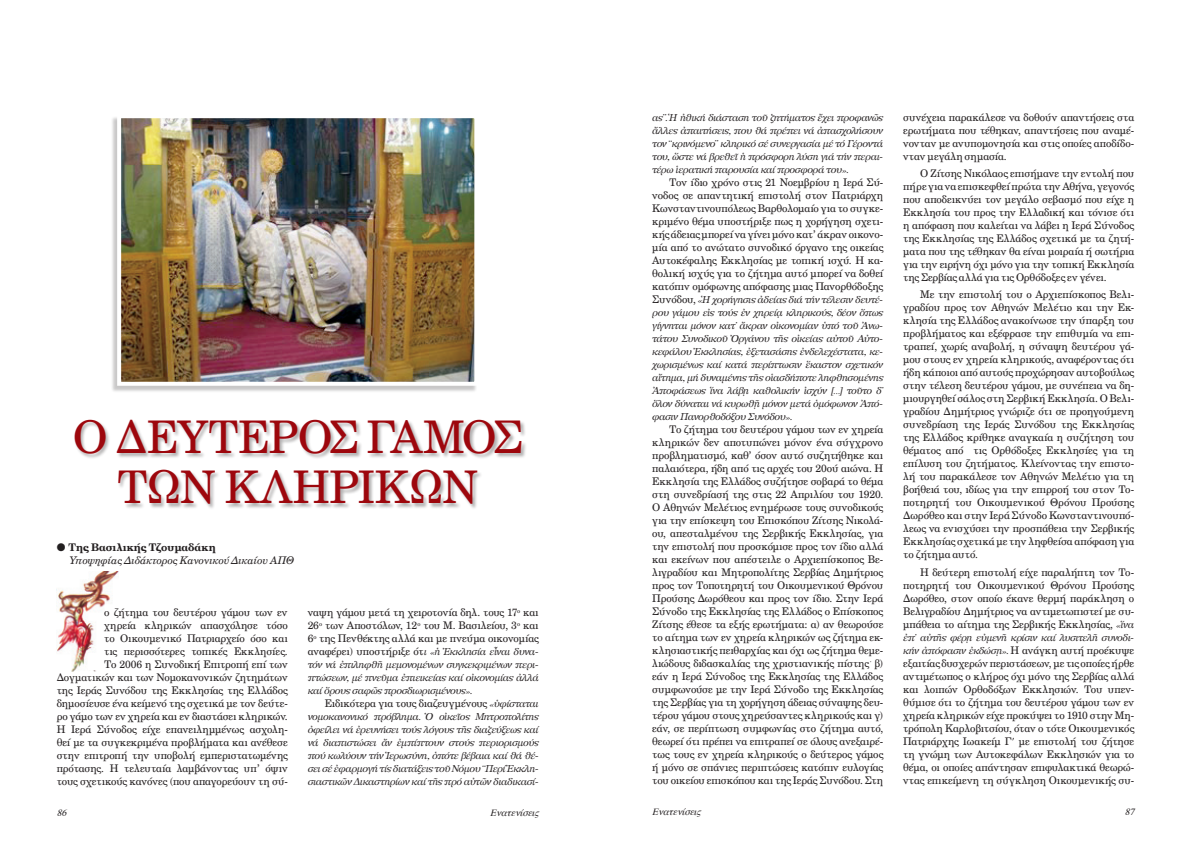
<style>
.page{position:relative;width:1191px;height:842px;background:#fff}
.page>*{position:absolute;margin:0;border:0;box-sizing:border-box;transform-origin:0 0}
.t1{font:45px/50px "UB Century";color:#9d070d}
.t2{font:10.5px/13px "UB Century";letter-spacing:-.01em;color:#231f20;text-align:justify}
.t3{font:10.5px "UB Century Italic";color:#231f20}
.t4{font:10.5px "UB Century Bold";letter-spacing:.005em;color:#231f20}
.t5{font:italic 9.5px/13px "Apollonia";letter-spacing:-.045em;color:#231f20;text-align:justify}
.t6{font:italic 9.5px "Times";color:#231f20}
.s1{font-family:"Apollonia";font-style:italic;font-size:9.5px}
.s2{font-family:"UB Century";font-style:normal;font-size:10.5px}
.s3{font-family:"UB Optima"}
</style>
<div class="page">
<img style="left:57px;top:572px;width:62px;height:99px">
<div style="left:74px;top:419px;width:527px;height:121px;background:#231f20;opacity:.35"></div>
<div style="left:110px;top:115px;width:371px;height:282px;background:#231f20;opacity:.25"></div>
<img style="left:122px;top:119px;width:351px;height:262px">
<div style="left:117px;top:114px;width:361px;height:272px;border:4px solid #fff"></div>
<div style="left:88px;top:654px;width:12px;height:16px;background:#fff"></div>
<h1 class="t1" style="left:117px;top:412px;width:326px;text-indent:-44px">Ο δεύτε ρος γάμος των κληρικών</h1>
<p class="t4" style="left:57px;top:541px;width:161px">● Της Βασιλικής Τζουμαδάκη</p>
<p class="t3" style="left:69px;top:554px;width:226px">Yποψηφίας Διδάκτορος Κανονικού Δικαίου ΑΠΘ</p>
<p class="t2" style="left:57px;top:606px;width:233px;text-align:right">ο ζήτημα του δευτέρου γάμου των εν<br>χηρεία κληρικών απασχόλησε τόσο<br>το Οικουμενικό Πατριαρχείο όσο και<br>τις περισσότερες τοπικές Εκκλησίες.<br>Το 2006 η Συνοδική Επιτροπή επί των Δογματικών και των Νομοκανονικών ζητημάτων της Ιεράς Συνόδου της Εκκλησίας της Ελλάδος δημοσίευσε ένα κείμενό της σχετικά με τον δεύτε&shy;ρο γάμο των εν χηρεία και εν διαστάσει κληρικών.<br>Η Ιερά Σύνοδος είχε επανειλημμένως ασχολη&shy;θεί με τα συγκεκριμένα προβλήματα και ανέθεσε στην επιτροπή την υποβολή εμπεριστατωμένης πρότασης. Η τελευταία λαμβάνοντας υπ’ όψιν τους σχετικούς κανόνες (που απαγορεύουν τη σύ-</p>
<p class="t2" style="left:308px;top:606px;width:233px">ναψη γάμου μετά τη χειροτονία δηλ. τους 17<sup>ο</sup> και 26<sup>ο</sup> των Αποστόλων, 12<sup>ο</sup> του Μ. Βασιλείου, 3<sup>ο</sup> και 6<sup>ο</sup> της Πενθέκτης αλλά και με πνεύμα οικονομίας αναφέρει) υποστήριξε ότ<span class="s1">ι «ἡ Ἐκκλησία εἶναι δυνα-</span></p>
<p class="t5" style="left:308px;top:659px;width:233px">τόν νά ἐπιληφθῆ μεμονομένων συγκεκριμένων περι&shy;πτώσεων, μέ πνεῦμα ἐπιεικείας καί οἰκονομίας ἀλλά καί ὅρους σαφῶς προσδιωρισμένους».</p>
<p class="t2" style="left:325px;top:697px;width:216px">Ειδικότερα για τους διαζευγμένους <span class="s1">«ὑφίσταται</span></p>
<p class="t5" style="left:308px;top:711px;width:233px">νομοκανονικό πρόβλημα. Ὁ οἰκεῖος Μητροπολίτης ὀφείλει νά ἐρευνήσει τούς λόγους τῆς διαζεύξεως καί νά διαπιστώσει ἄν ἐμπίπτουν στούς περιορισμούς πού κωλύουν τήν Ἱερωσύνη, ὁπότε βέβαια καί θά θέ&shy;σει σέ ἐφαρμογή τίς διατάξεις τοῦ Νόμου “Περί Ἐκκλη&shy;σιαστικῶν Δικαστηρίων καί τῆς πρό αὐτῶν διαδικασί-</p>
<p class="t5" style="left:652px;top:111px;width:233px">ας”. Ἡ ἠθική διάσταση τοῦ ζητήματος ἔχει προφανῶς ἄλλες ἀπαιτήσεις, που θά πρέπει νά ἀπασχολήσουν τον “κρινόμενο” κληρικό σέ συνεργασία μέ τό Γέροντά του, ὥστε νά βρεθεῖ ἡ πρόσφορη λύση γιά τήν περαι&shy;τέρω ἱερατική παρουσία καί προσφορά του».</p>
<p class="t2" style="left:652px;top:175px;width:233px;text-indent:17px">Τον ίδιο χρόνο στις 21 Νοεμβρίου η Ιερά Σύ&shy;νοδος σε απαντητική επιστολή στον Πατριάρχη Κωνσταντινουπόλεως Βαρθολομαίο για το συγκε&shy;κριμένο θέμα υποστήριξε πως η χορήγηση σχετι&shy;κής άδειας μπορεί να γίνει μόνο κατ’ άκραν οικονο&shy;μία από το ανώτατο συνοδικό όργανο της οικείας Αυτοκέφαλης Εκκλησίας με τοπική ισχύ. Η κα&shy;θολική ισχύς για το ζήτημα αυτό μπορεί να δοθεί κατόπιν ομόφωνης απόφασης μιας Πανορθόδοξης</p>
<p class="t5" style="left:652px;top:293px;width:233px"><span class="s2">Συνόδου,</span> «Ἡ χορήγησις ἀδείας διά τήν τέλεσιν δευτέ&shy;ρου γάμου εἰς τούς ἐν χηρείᾳ κληρικούς, δέον ὅπως γίγνηται μόνον κατ’ ἄκραν οἰκονομίαν ὑπό τοῦ Ἀνω&shy;τάτου Συνοδικοῦ Ὀργάνου τῆς οἰκείας αὐτοῦ Αὐτο&shy;κεφάλου Ἐκκλησίας, ἐξετασάσης ἐνδελεχέστατα, κε&shy;χωρισμένως καί κατά περίπτωσιν ἕκαστον σχετικόν αἴτημα, μή δυναμένης τῆς οἱασδήποτε ληφθησομένης Ἀποφάσεως ἵνα λάβῃ καθολικήν ἰσχύν […] τοῦτο δ’ ὅλον δύναται νά κυρωθῇ μόνον μετά ὁμόφωνον Ἀπό&shy;φασιν Πανορθοδόξου Συνόδου».</p>
<p class="t2" style="left:652px;top:422px;width:233px;text-indent:17px">Το ζήτημα του δευτέρου γάμου των εν χηρεία κληρικών δεν αποτυπώνει μόνον ένα σύγχρονο προβληματισμό, καθ’ όσον αυτό συζητήθηκε και παλαιότερα, ήδη από τις αρχές του 20ού αιώνα. Η Εκκλησία της Ελλάδος συζήτησε σοβαρά το θέμα στη συνεδρίασή της στις 22 Απριλίου του 1920.<br>Ο Αθηνών Μελέτιος ενημέρωσε τους συνοδικούς για την επίσκεψη του Επισκόπου Ζίτσης Νικολά&shy;ου, απεσταλμένου της Σερβικής Εκκλησίας, για την επιστολή που προσκόμισε προς τον ίδιο αλλά και εκείνων που απέστειλε ο Αρχιεπίσκοπος Βε&shy;λιγραδίου και Μητροπολίτης Σερβίας Δημήτριος προς τον Τοποτηρητή του Οικουμενικού Θρόνου Προύσης Δωρόθεου και προς τον ίδιο. Στην Ιερά Σύνοδο της Εκκλησίας της Ελλάδος ο Επίσκοπος Ζίτσης έθεσε τα εξής ερωτήματα: α) αν θεωρούσε το αίτημα των εν χηρεία κληρικών ως ζήτημα εκ&shy;κλησιαστικής πειθαρχίας και όχι ως ζήτημα θεμε&shy;λιώδους διδασκαλίας της χριστιανικής πίστης<span class="s1">˙</span> β) εάν η Ιερά Σύνοδος της Εκκλησίας της Ελλάδος συμφωνούσε με την Ιερά Σύνοδο της Εκκλησίας της Σερβίας για τη χορήγηση άδειας σύναψης δευ&shy;τέρου γάμου στους χηρεύσαντες κληρικούς και γ) εάν, σε περίπτωση συμφωνίας στο ζήτημα αυτό, θεωρεί ότι πρέπει να επιτραπεί σε όλους ανεξαιρέ&shy;τως τους εν χηρεία κληρικούς ο δεύτερος γάμος ή μόνο σε σπάνιες περιπτώσεις κατόπιν ευλογίας του οικείου επισκόπου και της Ιεράς Συνόδου. Στη</p>
<p class="t2" style="left:903px;top:110px;width:233px">συνέχεια παρακάλεσε να δοθούν απαντήσεις στα ερωτήματα που τέθηκαν, απαντήσεις που αναμέ&shy;νονταν με ανυπομονησία και στις οποίες αποδίδο&shy;νταν μεγάλη σημασία.</p>
<p class="t2" style="left:903px;top:167px;width:233px;text-indent:17px">Ο Ζίτσης Νικόλαος επισήμανε την εντολή που πήρε για να επισκεφθεί πρώτα την Αθήνα, γεγονός που αποδεικνύει τον μεγάλο σεβασμό που είχε η Εκκλησία του προς την Ελλαδική και τόνισε ότι η απόφαση που καλείται να λάβει η Ιερά Σύνοδος της Εκκλησίας της Ελλάδος σχετικά με τα ζητή&shy;ματα που της τέθηκαν θα είναι μοιραία ή σωτήρια για την ειρήνη όχι μόνο για την τοπική Εκκλησία της Σερβίας αλλά για τις Ορθόδοξες εν γένει.</p>
<p class="t2" style="left:903px;top:288px;width:233px;text-indent:17px">Με την επιστολή του ο Αρχιεπίσκοπος Βελι&shy;γραδίου προς τον Αθηνών Μελέτιο και την Εκ&shy;κλησία της Ελλάδος ανακοίνωσε την ύπαρξη του προβλήματος και εξέφρασε την επιθυμία να επι&shy;τραπεί, χωρίς αναβολή, η σύναψη δευτέρου γά&shy;μου στους εν χηρεία κληρικούς, αναφέροντας ότι ήδη κάποιοι από αυτούς προχώρησαν αυτοβούλως στην τέλεση δευτέρου γάμου, με συνέπεια να δη&shy;μιουργηθεί σάλος στη Σερβική Εκκλησία. Ο Βελι&shy;γραδίου Δημήτριος γνώριζε ότι σε προηγούμενη συνεδρίαση της Ιεράς Συνόδου της Εκκλησίας της Ελλάδος κρίθηκε αναγκαία η συζήτηση του θέματος από τις Ορθόδοξες Εκκλησίες για τη επίλυση του ζητήματος. Κλείνοντας την επιστο&shy;λή του παρακάλεσε τον Αθηνών Μελέτιο για τη βοήθειά του, ιδίως για την επιρροή του στον Το&shy;ποτηρητή του Οικουμενικού Θρόνου Προύσης Δωρόθεο και στην Ιερά Σύνοδο Κωνσταντινουπό&shy;λεως να ενισχύσει την προσπάθεια την Σερβικής Εκκλησίας σχετικά με την ληφθείσα απόφαση για το ζήτημα αυτό.</p>
<p class="t2" style="left:903px;top:565px;width:233px;text-indent:17px">Η δεύτερη επιστολή είχε παραλήπτη τον Το&shy;ποτηρητή του Οικουμενικού Θρόνου Προύσης Δωρόθεο, στον οποίο έκανε θερμή παράκληση ο Βελιγραδίου Δημήτριος να αντιμετωπιστεί με συ&shy;μπάθεια το αίτημα της Σερβικής Εκκλησίας, <span class="s1">«ἵνα</span></p>
<p class="t5" style="left:903px;top:631px;width:233px">ἐπ’ αὐτῆς φέρῃ εὐμενῆ κρίσιν καί λυσιτελῆ συνοδι&shy;κήν ἀπόφασιν ἐκδώσῃ». <span class="s2">Η ανάγκη αυτή προέκυψε</span></p>
<p class="t2" style="left:903px;top:656px;width:233px">εξαιτίας δυσχερών περιστάσεων, με τις οποίες ήρθε αντιμέτωπος ο κλήρος όχι μόνο της Σερβίας αλλά και λοιπών Ορθοδόξων Εκκλησιών. Του υπεν&shy;θύμισε ότι το ζήτημα του δευτέρου γάμου των εν χηρεία κληρικών είχε προκύψει το 1910 στην Μη&shy;τρόπολη Καρλοβιτσίου, όταν ο τότε Οικουμενικός Πατριάρχης Ιωακείμ Γ<span class="s3">’</span> με επιστολή του ζήτησε τη γνώμη των Αυτοκεφάλων Εκκλησιών για το θέμα, οι οποίες απάντησαν επιφυλακτικά θεωρώ&shy;ντας επικείμενη τη σύγκληση Οικουμενικής συ-</p>
<p class="t6" style="left:57px;top:803px;width:15px">86</p>
<p class="t6" style="left:490px;top:803px;width:54px">Eνατενίσεις</p>
<p class="t6" style="left:652px;top:803px;width:54px">Eνατενίσεις</p>
<p class="t6" style="left:1124px;top:803px;width:15px">87</p>
</div>
